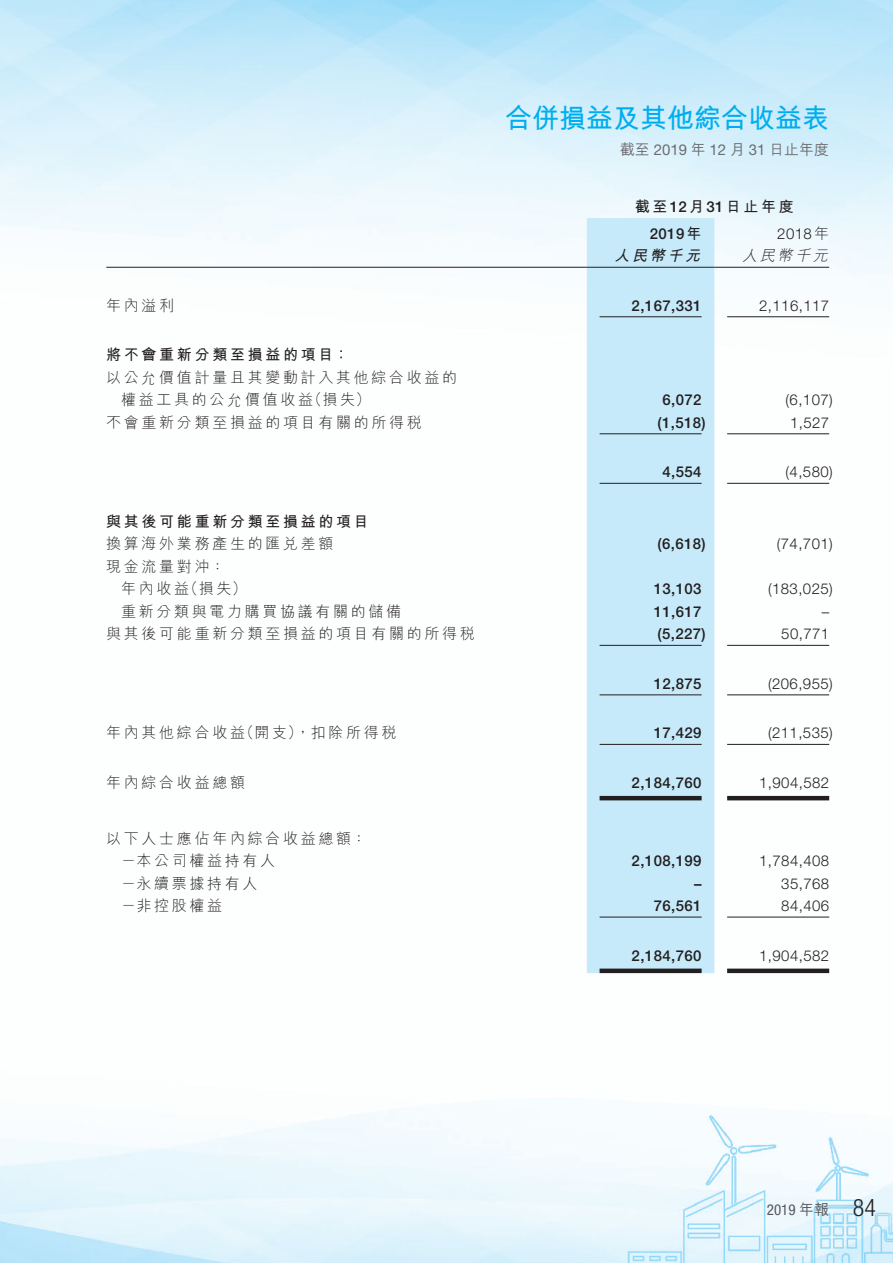
<style>
.page{position:relative;width:893px;height:1263px;background:#fff}
.page>*{position:absolute;margin:0;border:0;box-sizing:border-box;transform-origin:0 0}
.t1{font:700 27px "M Hei HK";color:#00aeef}
.t2{font:300 condensed 24px "Helvetica Neue LT Std";color:#231f20}
._50_Table_Body{font:300 15px "M Hei HK";letter-spacing:.18em;color:#231f20}
._50_Table_Body-2{font:300 15px "Helvetica Neue LT Std";letter-spacing:.03em;color:#231f20}
._50_Table_Body-3{font:500 15px "Helvetica Neue LT Std";letter-spacing:.03em;color:#231f20}
._50_Table_Body-4{font:700 15px "M Hei HK";letter-spacing:.18em;color:#231f20}
.t3{font:500 15px "M Hei HK";color:#6c6d70}
.t4{font:condensed 15px "Helvetica Neue LT Std";color:#57585a}
._50_Table_Body-5{font:italic 300 15px "M Hei HK";color:#231f20}
._50_Table_Body-6{font:italic 700 15px "M Hei HK";color:#231f20}
.s1{font-family:"Helvetica Neue LT Std";font-weight:400}
.s2{font-family:"Helvetica Neue LT Std";font-weight:500}
.s3{font-family:"M Hei HK"}
.s4{font-family:"M Hei HK";font-weight:700}
.s5{font-family:"M Hei HK";font-weight:500;font-stretch:normal}
</style>
<div class="page">
<img style="left:0;top:0;width:893px;height:1263px">
<div style="left:587px;top:218px;width:127px;height:755px;background:#c6eafa"></div>
<hr style="left:106px;top:267px;width:417px;height:1px;background:#231f20">
<hr style="left:523px;top:267px;width:64px;height:1px;background:#231f20">
<hr style="left:587px;top:267px;width:127px;height:1px;background:#231f20">
<hr style="left:714px;top:267px;width:115px;height:1px;background:#231f20">
<hr style="left:600px;top:316px;width:102px;height:1px;background:#231f20">
<hr style="left:727px;top:316px;width:102px;height:1px;background:#231f20">
<hr style="left:600px;top:433px;width:102px;height:1px;background:#231f20">
<hr style="left:727px;top:433px;width:102px;height:1px;background:#231f20">
<hr style="left:600px;top:483px;width:102px;height:1px;background:#231f20">
<hr style="left:727px;top:483px;width:102px;height:1px;background:#231f20">
<hr style="left:600px;top:645px;width:102px;height:1px;background:#231f20">
<hr style="left:727px;top:645px;width:102px;height:1px;background:#231f20">
<hr style="left:600px;top:694px;width:102px;height:1px;background:#231f20">
<hr style="left:727px;top:694px;width:102px;height:1px;background:#231f20">
<hr style="left:600px;top:744px;width:102px;height:1px;background:#231f20">
<hr style="left:727px;top:744px;width:102px;height:1px;background:#231f20">
<hr style="left:600px;top:796px;width:102px;height:4px;background:#231f20">
<hr style="left:727px;top:796px;width:102px;height:4px;background:#231f20">
<hr style="left:600px;top:917px;width:102px;height:1px;background:#231f20">
<hr style="left:727px;top:917px;width:102px;height:1px;background:#231f20">
<div style="left:600px;top:968px;width:102px;height:5px;background:#231f20"></div>
<div style="left:727px;top:968px;width:102px;height:5px;background:#231f20"></div>
<h1 class="t1" style="left:505px;top:98px;width:325px">合併損益及其他綜合收益表</h1>
<p class="t3" style="left:620px;top:139px;width:211px">截至 <span class="s1">2019</span> 年 <span class="s1">12</span> 月 <span class="s1">31</span> 日止年度</p>
<p class="_50_Table_Body-4" style="left:635px;top:196px;width:161px">截至<span class="s2">12</span>月<span class="s2">31</span>日止年度</p>
<p class="_50_Table_Body-2" style="left:777px;top:224px;width:53px">2018 <span class="s3">年</span></p>
<p class="_50_Table_Body-3" style="left:650px;top:224px;width:53px">2019<span class="s4">年</span></p>
<p class="_50_Table_Body-6" style="left:615px;top:245px;width:92px">人民幣千元</p>
<p class="_50_Table_Body-5" style="left:742px;top:248px;width:91px">人民幣千元</p>
<p class="_50_Table_Body" style="left:106px;top:298px;width:70px">年內溢利</p>
<p class="_50_Table_Body-4" style="left:106px;top:344px;width:244px">將不會重新分類至損益的項目：</p>
<p class="_50_Table_Body" style="left:106px;top:370px;width:352px">以公允價值計量且其變動計入其他綜合收益的</p>
<p class="_50_Table_Body-3" style="left:632px;top:296px;width:72px">2,167,331</p>
<p class="_50_Table_Body-2" style="left:759px;top:296px;width:72px">2,116,117</p>
<p class="_50_Table_Body" style="left:307px;top:392px;width:65px">（損失(</p>
<p class="_50_Table_Body" style="left:121px;top:392px;width:193px">權益工具的公允價值收益</p>
<p class="_50_Table_Body-3" style="left:662px;top:391px;width:41px">6,072</p>
<p class="_50_Table_Body-2" style="left:785px;top:391px;width:49px">)6,107(</p>
<p class="_50_Table_Body" style="left:106px;top:415px;width:317px">不會重新分類至損益的項目有關的所得稅</p>
<p class="_50_Table_Body-3" style="left:657px;top:413px;width:50px">)1,518(</p>
<p class="_50_Table_Body-2" style="left:790px;top:413px;width:41px">1,527</p>
<p class="_50_Table_Body-3" style="left:662px;top:463px;width:41px">4,554</p>
<p class="_50_Table_Body-2" style="left:785px;top:463px;width:49px">)4,580(</p>
<p class="_50_Table_Body-4" style="left:106px;top:510px;width:264px">與其後可能重新分類至損益的項目</p>
<p class="_50_Table_Body" style="left:106px;top:536px;width:229px">換算海外業務產生的匯兌差額</p>
<p class="_50_Table_Body" style="left:106px;top:559px;width:120px">現金流量對沖：</p>
<p class="_50_Table_Body-3" style="left:657px;top:535px;width:50px">)6,618(</p>
<p class="_50_Table_Body-2" style="left:777px;top:535px;width:58px">)74,701(</p>
<p class="_50_Table_Body" style="left:183px;top:581px;width:65px">（損失(</p>
<p class="_50_Table_Body" style="left:121px;top:581px;width:70px">年內收益</p>
<p class="_50_Table_Body-3" style="left:654px;top:580px;width:49px">13,103</p>
<p class="_50_Table_Body-2" style="left:768px;top:580px;width:66px">)183,025(</p>
<p class="_50_Table_Body" style="left:121px;top:604px;width:282px">重新分類與電力購買協議有關的儲備</p>
<p class="_50_Table_Body-3" style="left:654px;top:602px;width:49px">11,617</p>
<p class="_50_Table_Body-2" style="left:822px;top:602px;width:9px">–</p>
<p class="_50_Table_Body" style="left:106px;top:626px;width:370px">與其後可能重新分類至損益的項目有關的所得稅</p>
<p class="_50_Table_Body-3" style="left:657px;top:625px;width:50px">)5,227(</p>
<p class="_50_Table_Body-2" style="left:781px;top:625px;width:49px">50,771</p>
<p class="_50_Table_Body-3" style="left:654px;top:674px;width:49px">12,875</p>
<p class="_50_Table_Body-2" style="left:768px;top:674px;width:66px">)206,955(</p>
<p class="_50_Table_Body" style="left:239px;top:725px;width:159px">（開支，）扣除所得稅</p>
<p class="_50_Table_Body" style="left:106px;top:725px;width:140px">年內其他綜合收益</p>
<p class="_50_Table_Body-3" style="left:654px;top:724px;width:49px">17,429</p>
<p class="_50_Table_Body-2" style="left:768px;top:724px;width:66px">)211,535(</p>
<p class="_50_Table_Body" style="left:106px;top:775px;width:140px">年內綜合收益總額</p>
<p class="_50_Table_Body-3" style="left:632px;top:773px;width:72px">2,184,760</p>
<p class="_50_Table_Body-2" style="left:759px;top:773px;width:72px">1,904,582</p>
<p class="_50_Table_Body" style="left:106px;top:830px;width:262px">以下人士應佔年內綜合收益總額：</p>
<p class="_50_Table_Body" style="left:121px;top:853px;width:156px">－本公司權益持有人</p>
<p class="_50_Table_Body-3" style="left:632px;top:852px;width:72px">2,108,199</p>
<p class="_50_Table_Body-2" style="left:759px;top:851px;width:72px">1,784,408</p>
<p class="_50_Table_Body" style="left:121px;top:875px;width:138px">－永續票據持有人</p>
<p class="_50_Table_Body-3" style="left:694px;top:874px;width:9px">–</p>
<p class="_50_Table_Body-2" style="left:781px;top:874px;width:49px">35,768</p>
<p class="_50_Table_Body" style="left:121px;top:898px;width:103px">－非控股權益</p>
<p class="_50_Table_Body-3" style="left:654px;top:897px;width:49px">76,561</p>
<p class="_50_Table_Body-2" style="left:781px;top:896px;width:49px">84,406</p>
<p class="_50_Table_Body-3" style="left:632px;top:946px;width:72px">2,184,760</p>
<p class="_50_Table_Body-2" style="left:759px;top:946px;width:72px">1,904,582</p>
<p class="t4" style="left:767px;top:1201px;width:64px">2019 <span class="s5">年報</span></p>
<h2 class="t2" style="left:853px;top:1194px;width:25px">84</h2>
</div>
